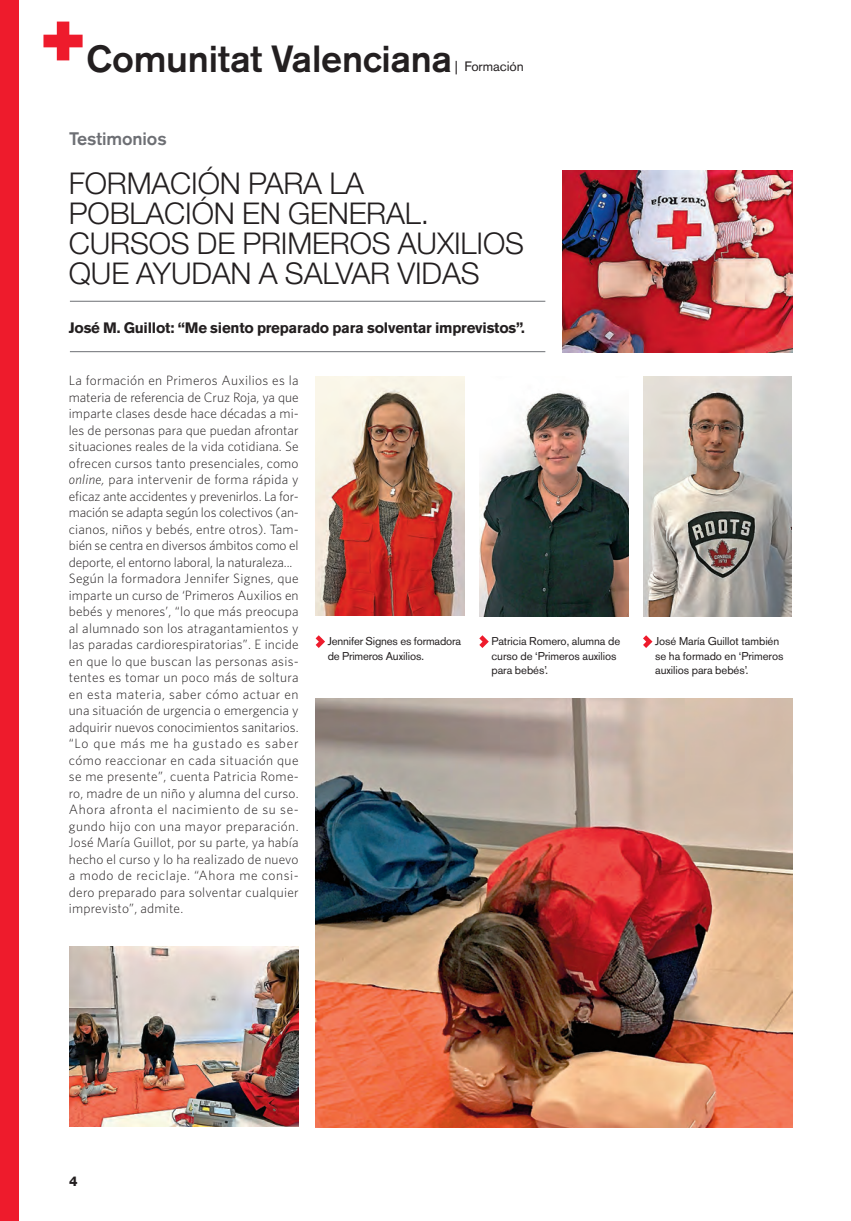
<style>
.page{position:relative;width:851px;height:1221px;background:#fff}
.page>*{position:absolute;margin:0;border:0;box-sizing:border-box;transform-origin:0 0}
.t1{font:500 37.5px "Akzidenz Grotesk BE";letter-spacing:-.005em;color:#231f20}
.t2{font:300 30px/30px "Helvetica Neue";letter-spacing:-.005em;color:#231f20}
.t3{font:500 18px "Akzidenz Grotesk BE";letter-spacing:-.005em;color:#6d6f74}
.t4{font:700 15px "Akzidenz Grotesk BE";letter-spacing:-.015em;color:#231f20}
.t5{font:300 13.5px/16.5px "Whitney";letter-spacing:.015em;color:#231f20}
.t6{font:13.5px "Akzidenz Grotesk BE";letter-spacing:-.005em;color:#231f20}
.t7{font:800 13.5px "Helvetica Neue";color:#231f20}
.t8{font:11.25px/14.2px "Akzidenz Grotesk BE";letter-spacing:-.005em;color:#231f20}
.s1{font-style:italic}
</style>
<div class="page">
<div style="left:0;top:0;width:18px;height:1221px;background:#ee1b2c"></div>
<svg style="left:43px;top:22px;width:40px;height:38px"></svg>
<img style="left:562px;top:170px;width:230px;height:182px">
<img style="left:69px;top:946px;width:230px;height:180px">
<img style="left:316px;top:698px;width:476px;height:429px">
<hr style="left:70px;top:301px;width:475px;height:1px;background:#6d6f74">
<hr style="left:70px;top:351px;width:475px;height:1px;background:#6d6f74">
<img style="left:315px;top:377px;width:149px;height:238px">
<img style="left:479px;top:391px;width:149px;height:225px">
<img style="left:643px;top:377px;width:148px;height:239px">
<svg style="left:315px;top:635px;width:10px;height:13px"></svg>
<svg style="left:479px;top:635px;width:10px;height:13px"></svg>
<svg style="left:643px;top:635px;width:9px;height:13px"></svg>
<h1 class="t1" style="left:86px;top:45px;width:367px">Comunitat Valenciana</h1>
<p class="t6" style="left:455px;top:62px;width:70px">| Formación</p>
<h3 class="t3" style="left:69px;top:132px;width:99px">Testimonios</h3>
<h2 class="t2" style="left:69px;top:171px;width:456px">FORMACIÓN PARA LA<br>POBLACIÓN EN GENERAL.<br>CURSOS DE PRIMEROS AUXILIOS<br>QUE AYUDAN A SALVAR VIDAS</h2>
<p class="t4" style="left:69px;top:322px;width:457px">José M. Guillot: “Me siento preparado para solventar imprevistos”.</p>
<p class="t5" style="left:69px;top:373px;width:231px">La formación en Primeros Auxilios es la materia de referencia de Cruz Roja, ya que imparte clases desde hace décadas a mi&shy;les de personas para que puedan afrontar situaciones reales de la vida cotidiana. Se ofrecen cursos tanto presenciales, como <span class="s1">online,</span> para intervenir de forma rápida y eficaz ante accidentes y prevenirlos. La for&shy;mación se adapta según los colectivos (an&shy;cianos, niños y bebés, entre otros). Tam&shy;bién se centra en diversos ámbitos como el deporte, el entorno laboral, la naturaleza...<br>Según la formadora Jennifer Signes, que imparte un curso de ‘Primeros Auxilios en bebés y menores’, “lo que más preocupa al alumnado son los atragantamientos y las paradas cardiorespiratorias”. E incide en que lo que buscan las personas asis&shy;tentes es tomar un poco más de soltura en esta materia, saber cómo actuar en una situación de urgencia o emergencia y adquirir nuevos conocimientos sanitarios. “Lo que más me ha gustado es saber cómo reaccionar en cada situación que se me presente”, cuenta Patricia Rome&shy;ro, madre de un niño y alumna del curso.<br>Ahora afronta el nacimiento de su se&shy;gundo hijo con una mayor preparación.<br>José María Guillot, por su parte, ya había hecho el curso y lo ha realizado de nuevo a modo de reciclaje. “Ahora me consi&shy;dero preparado para solventar cualquier imprevisto”, admite.</p>
<p class="t8" style="left:328px;top:635px;width:135px">Jennifer Signes es formadora de Primeros Auxilios.</p>
<p class="t8" style="left:491px;top:635px;width:130px">Patricia Romero, alumna de curso de ‘Primeros auxilios para bebés’.</p>
<p class="t8" style="left:655px;top:635px;width:130px">José María Guillot también se ha formado en ‘Primeros auxilios para bebés’.</p>
<p class="t7" style="left:69px;top:1176px;width:10px">4</p>
</div>
